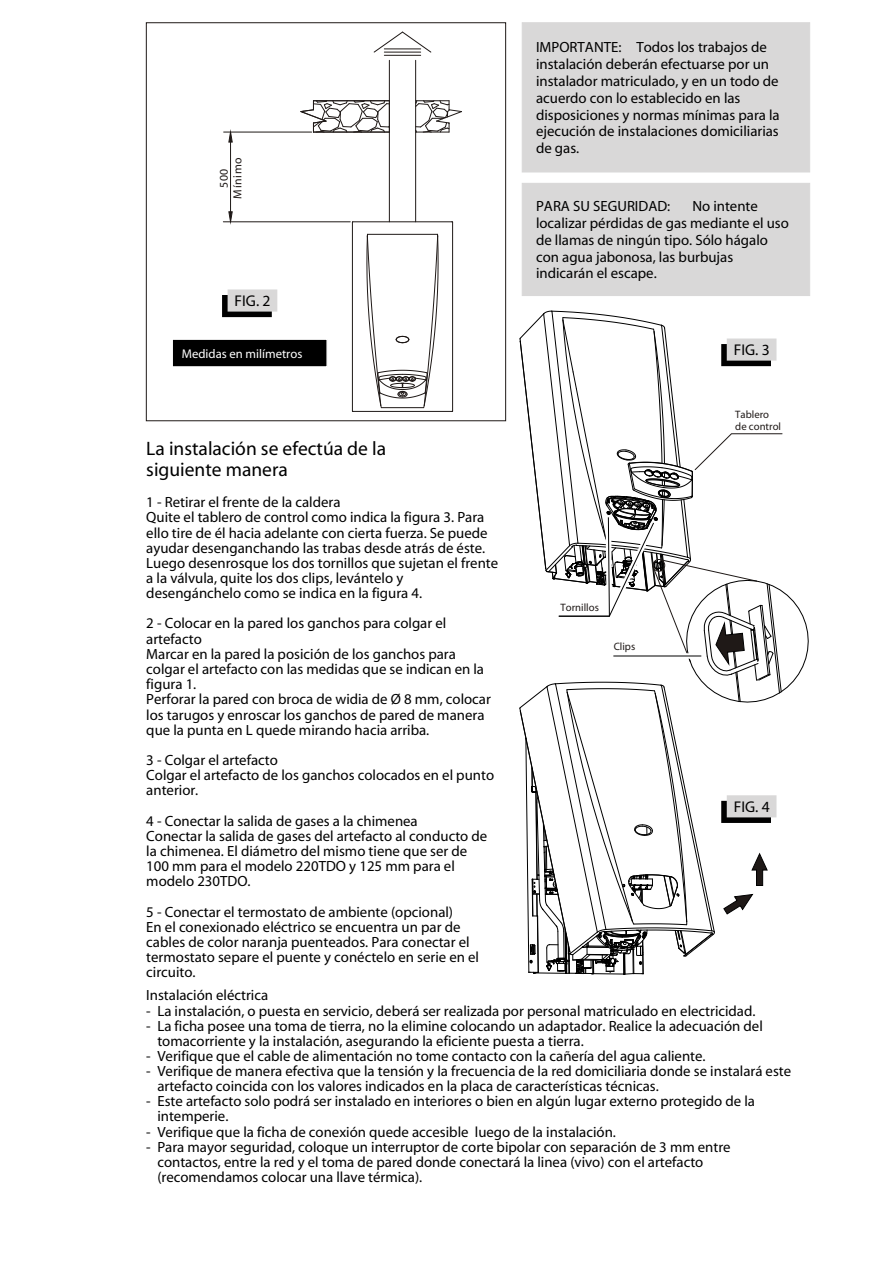
<style>
.page{position:relative;width:893px;height:1263px;background:#fff}
.page>*{position:absolute;margin:0;border:0;box-sizing:border-box;transform-origin:0 0}
.t1{font:700 19.5px/20.2px "Frutiger";color:#000}
.t2{font:300 15.6px "Frutiger";color:#000}
.t3{font:300 14.85px/15.1px "Frutiger";color:#000}
.t4{font:700 14.85px/15.5px "Frutiger";color:#000}
.t5{font:700 12.6px "Frutiger";color:#fff}
.t6{font:700 11.85px/13.6px "Frutiger";letter-spacing:.05em;color:#1f1917;text-align:center}
.t7{font:300 10.65px/12.1px "Frutiger";color:#1f1917}
.s1{font-weight:700}
</style>
<div class="page">
<div style="left:146px;top:22px;width:360px;height:399px;border:1px solid #1f1917"></div>
<div style="left:522px;top:23px;width:288px;height:149px;background:#d9d8d8"></div>
<div style="left:522px;top:183px;width:288px;height:113px;background:#d9d8d8"></div>
<svg style="left:222px;top:32px;width:240px;height:380px"></svg>
<div style="left:172px;top:339px;width:155px;height:28px;background:#000"></div>
<div style="left:172px;top:339px;width:156px;height:28px;border:1px solid #fff"></div>
<svg style="left:519px;top:310px;width:290px;height:665px"></svg>
<p class="t6" style="left:217px;top:199px;width:43px;rotate:-90deg">500<br>Mínimo</p>
<p class="t2" style="left:235px;top:293px;width:37px">FIG. 2</p>
<p class="t5" style="left:182px;top:347px;width:122px">Medidas en milímetros</p>
<h1 class="t1" style="left:146px;top:440px;width:241px">La instalación se efectúa de la siguiente manera</h1>
<p class="t4" style="left:146px;top:495px;width:196px">1 - Retirar el frente de la caldera</p>
<p class="t3" style="left:146px;top:511px;width:353px">Quite el tablero de control como indica la figura 3. Para ello tire de él hacia adelante con cierta fuerza. Se puede ayudar desenganchando las trabas desde atrás de éste.<br>Luego desenrosque los dos tornillos que sujetan el frente a la válvula, quite los dos clips, levántelo y desengánchelo como se indica en la figura 4.</p>
<p class="t4" style="left:146px;top:616px;width:301px">2 - Colocar en la pared los ganchos para colgar el artefacto</p>
<p class="t3" style="left:146px;top:647px;width:346px">Marcar en la pared la posición de los ganchos para colgar el artefacto con las medidas que se indican en la figura 1.<br>Perforar la pared con broca de widia de Ø 8 mm, colocar los tarugos y enroscar los ganchos de pared de manera que la punta en L quede mirando hacia arriba.</p>
<p class="t4" style="left:146px;top:753px;width:133px">3 - Colgar el artefacto</p>
<p class="t3" style="left:146px;top:768px;width:349px">Colgar el artefacto de los ganchos colocados en el punto anterior.</p>
<p class="t4" style="left:146px;top:814px;width:273px">4 - Conectar la salida de gases a la chimenea</p>
<p class="t3" style="left:146px;top:829px;width:342px">Conectar la salida de gases del artefacto al conducto de la chimenea. El diámetro del mismo tiene que ser de 100 mm para el modelo 220TDO y 125 mm para el modelo 230TDO.</p>
<p class="t4" style="left:146px;top:905px;width:308px">5 - Conectar el termostato de ambiente (opcional)</p>
<p class="t3" style="left:146px;top:920px;width:334px">En el conexionado eléctrico se encuentra un par de cables de color naranja puenteados. Para conectar el termostato separe el puente y conéctelo en serie en el circuito.</p>
<p class="t3" style="left:536px;top:40px;width:245px;line-height:16.8px"><span class="s1">IMPORTANTE:</span> Todos los trabajos de instalación deberán efectuarse por un instalador matriculado, y en un todo de acuerdo con lo establecido en las disposiciones y normas mínimas para la ejecución de instalaciones domiciliarias de gas.</p>
<p class="t3" style="left:536px;top:198px;width:254px;line-height:16.8px;text-indent:156px">No intente localizar pérdidas de gas mediante el uso de llamas de ningún tipo. Sólo hágalo con agua jabonosa, las burbujas indicarán el escape.</p>
<p class="t4" style="left:536px;top:199px;width:136px">PARA SU SEGURIDAD:</p>
<p class="t2" style="left:734px;top:342px;width:37px">FIG. 3</p>
<p class="t7" style="left:561px;top:602px;width:40px">Tornillos</p>
<p class="t7" style="left:614px;top:641px;width:23px">Clips</p>
<p class="t7" style="left:735px;top:408px;width:47px">Tablero de control</p>
<p class="t2" style="left:734px;top:799px;width:37px">FIG. 4</p>
<p class="t4" style="left:146px;top:988px;width:123px">Instalación eléctrica</p>
<p class="t3" style="left:157px;top:1004px;width:635px">La instalación, o puesta en servicio, deberá ser realizada por personal matriculado en electricidad.<br>La ficha posee una toma de tierra, no la elimine colocando un adaptador. Realice la adecuación del tomacorriente y la instalación, asegurando la eficiente puesta a tierra.<br>Verifique que el cable de alimentación no tome contacto con la cañería del agua caliente.<br>Verifique de manera efectiva que la tensión y la frecuencia de la red domiciliaria donde se instalará este artefacto coincida con los valores indicados en la placa de características técnicas.<br>Este artefacto solo podrá ser instalado en interiores o bien en algún lugar externo protegido de la intemperie.<br>Verifique que la ficha de conexión quede accesible luego de la instalación.<br>Para mayor seguridad, coloque un interruptor de corte bipolar con separación de 3 mm entre contactos, entre la red y el toma de pared donde conectará la linea (vivo) con el artefacto (recomendamos colocar una llave térmica).</p>
</div>
